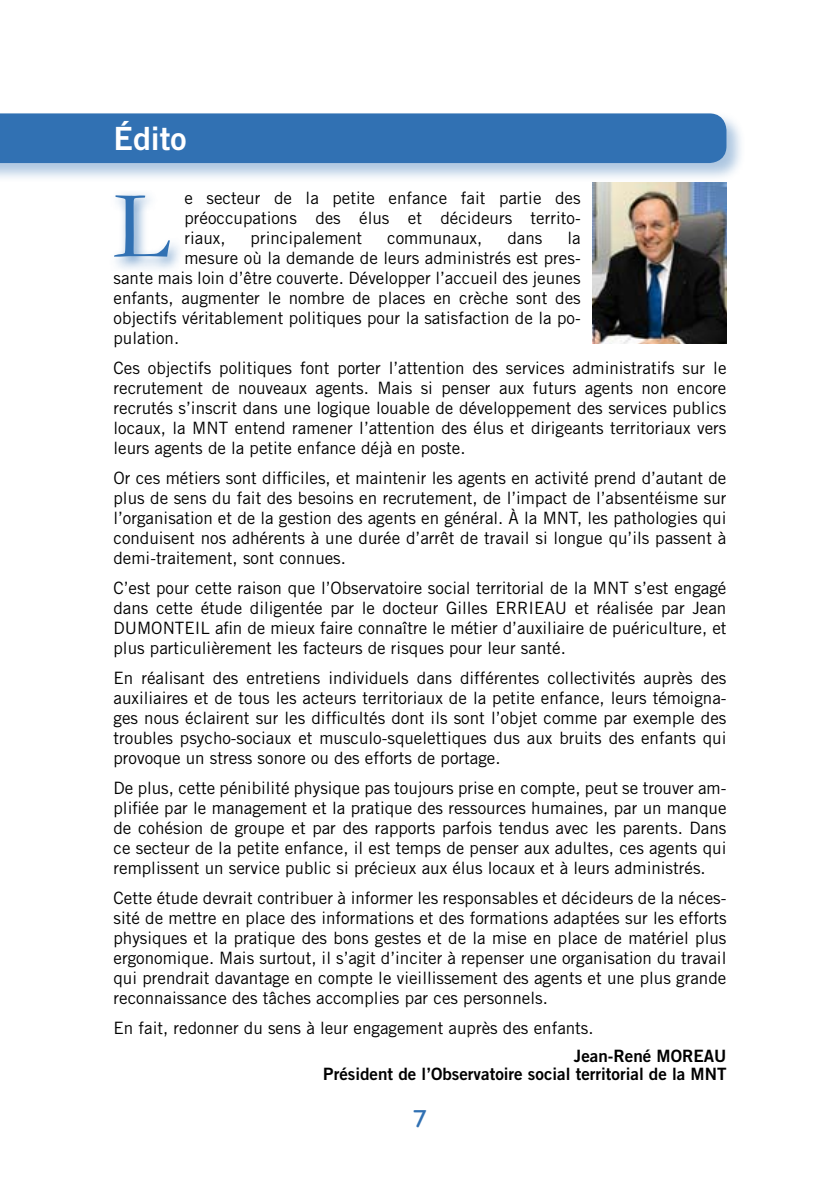
<style>
.page{position:relative;width:840px;height:1191px;background:#fff}
.page>*{position:absolute;margin:0;border:0;box-sizing:border-box;transform-origin:0 0}
.t1{font:98px "Garamond";color:#3171b3}
.t2{font:32px "Trade Gothic Bold Two";color:#fff}
.t3{font:700 24px "New Street Corner";color:#3171b3}
.t4{font:17px/20px "Trade Gothic";color:#000;text-align:justify}
.t5{font:17px/18px "Trade Gothic Bold Two";color:#000;text-align:right}
</style>
<div class="page">
<div style="left:0;top:111px;width:753px;height:81px;background:#3171b3;opacity:.4"></div>
<div style="left:0;top:113px;width:726px;height:50px;background:#3171b3"></div>
<img style="left:591px;top:182px;width:135px;height:162px">
<div style="left:107px;top:188px;width:204px;height:156px;background:#3171b3;opacity:.75"></div>
<h2 class="t2" style="left:113px;top:119px;width:74px">Édito</h2>
<p class="t4" style="left:184px;top:188px;width:397px">e secteur de la petite enfance fait partie des préoccupations des élus et décideurs territo&shy;riaux,</p>
<h1 class="t1" style="left:113px;top:160px;width:58px">L</h1>
<p class="t4" style="left:250px;top:228px;width:113px">principalement</p>
<p class="t4" style="left:387px;top:228px;width:96px">communaux,</p>
<p class="t4" style="left:507px;top:228px;width:36px">dans</p>
<p class="t4" style="left:567px;top:228px;width:15px">la</p>
<p class="t4" style="left:184px;top:248px;width:397px">mesure où la demande de leurs administrés est pres-</p>
<p class="t4" style="left:113px;top:268px;width:468px">sante mais loin d’être couverte. Développer l’accueil des jeunes</p>
<p class="t4" style="left:113px;top:288px;width:468px">enfants, augmenter le nombre de places en crèche sont des</p>
<p class="t4" style="left:113px;top:308px;width:468px">objectifs véritablement politiques pour la satisfaction de la po-</p>
<p class="t4" style="left:113px;top:328px;width:67px">pulation.</p>
<p class="t4" style="left:113px;top:358px;width:614px">Ces objectifs politiques font porter l’attention des services administratifs sur le recrutement de nouveaux agents. Mais si penser aux futurs agents non encore recrutés s’inscrit dans une logique louable de développement des services publics locaux, la MNT entend ramener l’attention des élus et dirigeants territoriaux vers leurs agents de la petite enfance déjà en poste.</p>
<p class="t4" style="left:113px;top:468px;width:614px">Or ces métiers sont difficiles, et maintenir les agents en activité prend d’autant de plus de sens du fait des besoins en recrutement, de l’impact de l’absentéisme sur l’organisation et de la gestion des agents en général. à la MNT, les pathologies qui conduisent nos adhérents à une durée d’arrêt de travail si longue qu’ils passent à demi-traitement, sont connues.</p>
<p class="t4" style="left:113px;top:578px;width:614px">C’est pour cette raison que l’Observatoire social territorial de la MNT s’est engagé dans cette étude diligentée par le docteur Gilles ERRIEAU et réalisée par Jean DUMONTEIL afin de mieux faire connaître le métier d’auxiliaire de puériculture, et plus particulièrement les facteurs de risques pour leur santé.</p>
<p class="t4" style="left:113px;top:668px;width:614px">En réalisant des entretiens individuels dans différentes collectivités auprès des auxiliaires et de tous les acteurs territoriaux de la petite enfance, leurs témoigna&shy;ges nous éclairent sur les difficultés dont ils sont l’objet comme par exemple des troubles psycho-sociaux et musculo-squelettiques dus aux bruits des enfants qui provoque un stress sonore ou des efforts de portage.</p>
<p class="t4" style="left:113px;top:778px;width:614px">De plus, cette pénibilité physique pas toujours prise en compte, peut se trouver am&shy;plifiée par le management et la pratique des ressources humaines, par un manque de cohésion de groupe et par des rapports parfois tendus avec les parents. Dans ce secteur de la petite enfance, il est temps de penser aux adultes, ces agents qui remplissent un service public si précieux aux élus locaux et à leurs administrés.</p>
<p class="t4" style="left:113px;top:888px;width:614px">Cette étude devrait contribuer à informer les responsables et décideurs de la néces&shy;sité de mettre en place des informations et des formations adaptées sur les efforts physiques et la pratique des bons gestes et de la mise en place de matériel plus ergonomique. Mais surtout, il s’agit d’inciter à repenser une organisation du travail qui prendrait davantage en compte le vieillissement des agents et une plus grande reconnaissance des tâches accomplies par ces personnels.</p>
<p class="t4" style="left:113px;top:1017px;width:481px">En fait, redonner du sens à leur engagement auprès des enfants.</p>
<p class="t5" style="left:323px;top:1046px;width:404px">Jean-René MOREAU<br>Président de l’Observatoire social territorial de la MNT</p>
<h3 class="t3" style="left:413px;top:1104px;width:15px">7</h3>
</div>
